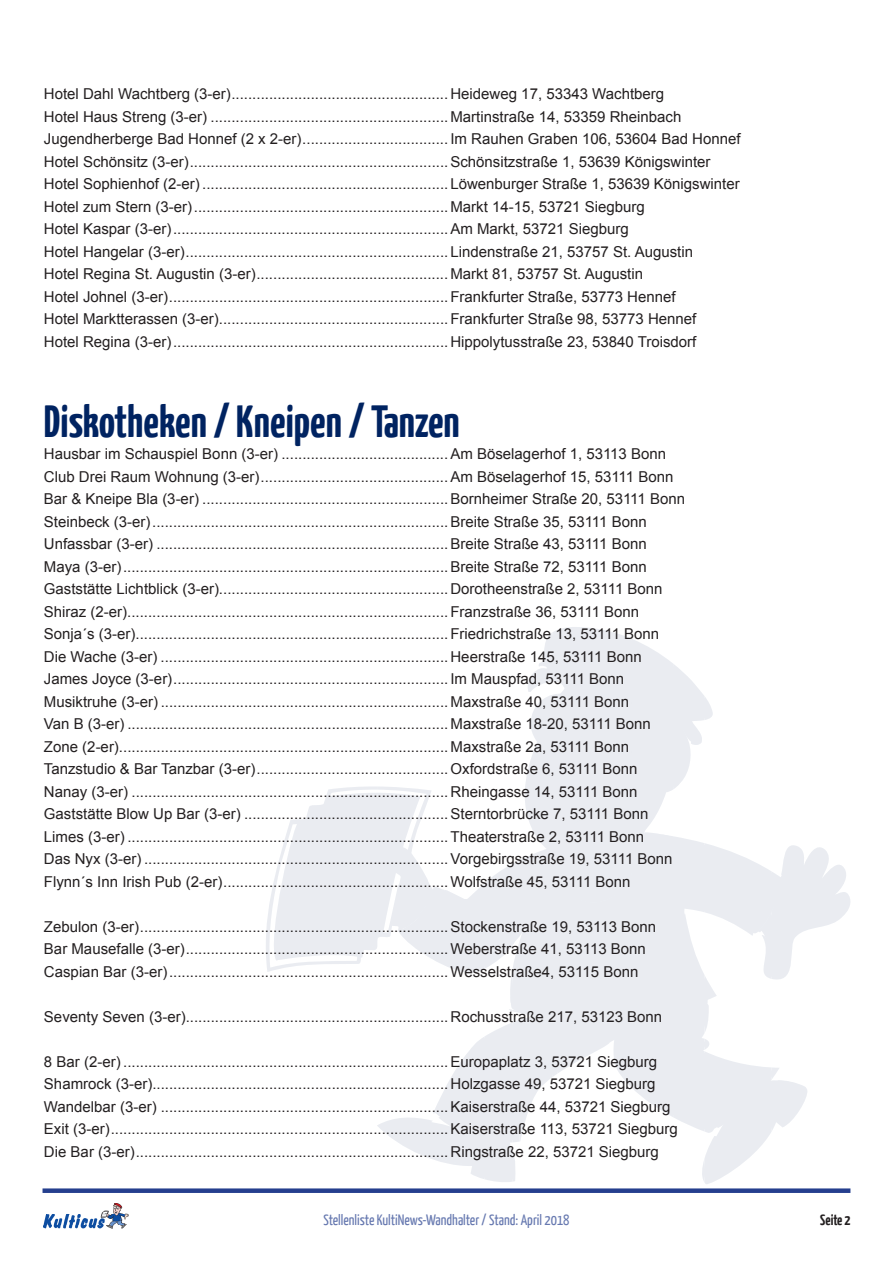
<style>
.page{position:relative;width:893px;height:1263px;background:#fff}
.page>*{position:absolute;margin:0;border:0;box-sizing:border-box;transform-origin:0 0}
.t1{font:700 45px "Yanone Kaffeesatz";color:#002361}
.t2{font:15px/22.5px "Arial";color:#231f20}
.t3{font:15px "Yanone Kaffeesatz";color:#253f8e}
.t4{font:700 15px "Yanone Kaffeesatz";color:#231f20}
</style>
<div class="page">
<img style="left:44px;top:1203px;width:85px;height:26px">
<div style="left:43px;top:1188px;width:807px;height:5px;background:#253f8e"></div>
<svg style="left:266px;top:627px;width:584px;height:557px"></svg>
<p class="t2" style="left:44px;top:83px;width:698px">Hotel Dahl Wachtberg (3-er)....................................................Heideweg 17, 53343 Wachtberg<br>Hotel Haus Streng (3-er) ......................................................... Martinstraße 14, 53359 Rheinbach Jugendherberge Bad Honnef (2 x 2-er)................................... Im Rauhen Graben 106, 53604 Bad Honnef Hotel Schönsitz (3-er)..............................................................Schönsitzstraße 1, 53639 Königswinter Hotel Sophienhof (2-er) ........................................................... Löwenburger Straße 1, 53639 Königswinter Hotel zum Stern (3-er)............................................................. Markt 14-15, 53721 Siegburg<br>Hotel Kaspar (3-er)..................................................................Am Markt, 53721 Siegburg<br>Hotel Hangelar (3-er)............................................................... Lindenstraße 21, 53757 St. Augustin<br>Hotel Regina St. Augustin (3-er).............................................. Markt 81, 53757 St. Augustin<br>Hotel Johnel (3-er)...................................................................Frankfurter Straße, 53773 Hennef<br>Hotel Marktterassen (3-er).......................................................Frankfurter Straße 98, 53773 Hennef<br>Hotel Regina (3-er)..................................................................Hippolytusstraße 23, 53840 Troisdorf</p>
<h1 class="t1" style="left:44px;top:393px;width:417px">Diskotheken / Kneipen / Tanzen</h1>
<p class="t2" style="left:44px;top:443px;width:643px">Hausbar im Schauspiel Bonn (3-er) ........................................Am Böselagerhof 1, 53113 Bonn Club Drei Raum Wohnung (3-er).............................................Am Böselagerhof 15, 53111 Bonn Bar &amp; Kneipe Bla (3-er) ...........................................................Bornheimer Straße 20, 53111 Bonn Steinbeck (3-er).......................................................................Breite Straße 35, 53111 Bonn Unfassbar (3-er) ......................................................................Breite Straße 43, 53111 Bonn Maya (3-er)..............................................................................Breite Straße 72, 53111 Bonn Gaststätte Lichtblick (3-er).......................................................Dorotheenstraße 2, 53111 Bonn Shiraz (2-er).............................................................................Franzstraße 36, 53111 Bonn Sonja´s (3-er)...........................................................................Friedrichstraße 13, 53111 Bonn Die Wache (3-er) .....................................................................Heerstraße 145, 53111 Bonn James Joyce (3-er).................................................................. Im Mauspfad, 53111 Bonn Musiktruhe (3-er) ..................................................................... Maxstraße 40, 53111 Bonn<br>Van B (3-er) .............................................................................Maxstraße 18-20, 53111 Bonn Zone (2-er)...............................................................................Maxstraße 2a, 53111 Bonn Tanzstudio &amp; Bar Tanzbar (3-er)..............................................Oxfordstraße 6, 53111 Bonn<br>Nanay (3-er) ............................................................................Rheingasse 14, 53111 Bonn Gaststätte Blow Up Bar (3-er) .................................................Sterntorbrücke 7, 53111 Bonn Limes (3-er) .............................................................................Theaterstraße 2, 53111 Bonn<br>Das Nyx (3-er) .........................................................................Vorgebirgsstraße 19, 53111 Bonn Flynn´s Inn Irish Pub (2-er)......................................................Wolfstraße 45, 53111 Bonn</p>
<p class="t2" style="left:44px;top:915px;width:614px">Zebulon (3-er)..........................................................................Stockenstraße 19, 53113 Bonn<br>Bar Mausefalle (3-er)...............................................................Weberstraße 41, 53113 Bonn<br>Caspian Bar (3-er)...................................................................Wesselstraße4, 53115 Bonn</p>
<p class="t2" style="left:44px;top:1005px;width:620px">Seventy Seven (3-er)...............................................................Rochusstraße 217, 53123 Bonn</p>
<p class="t2" style="left:44px;top:1050px;width:635px">8 Bar (2-er) ..............................................................................Europaplatz 3, 53721 Siegburg Shamrock (3-er).......................................................................Holzgasse 49, 53721 Siegburg Wandelbar (3-er) .....................................................................Kaiserstraße 44, 53721 Siegburg Exit (3-er).................................................................................Kaiserstraße 113, 53721 Siegburg Die Bar (3-er)...........................................................................Ringstraße 22, 53721 Siegburg</p>
<p class="t3" style="left:323px;top:1210px;width:248px">Stellenliste KultiNews-Wandhalter / Stand: April 2018</p>
<p class="t4" style="left:820px;top:1210px;width:32px">Seite 2</p>
</div>
